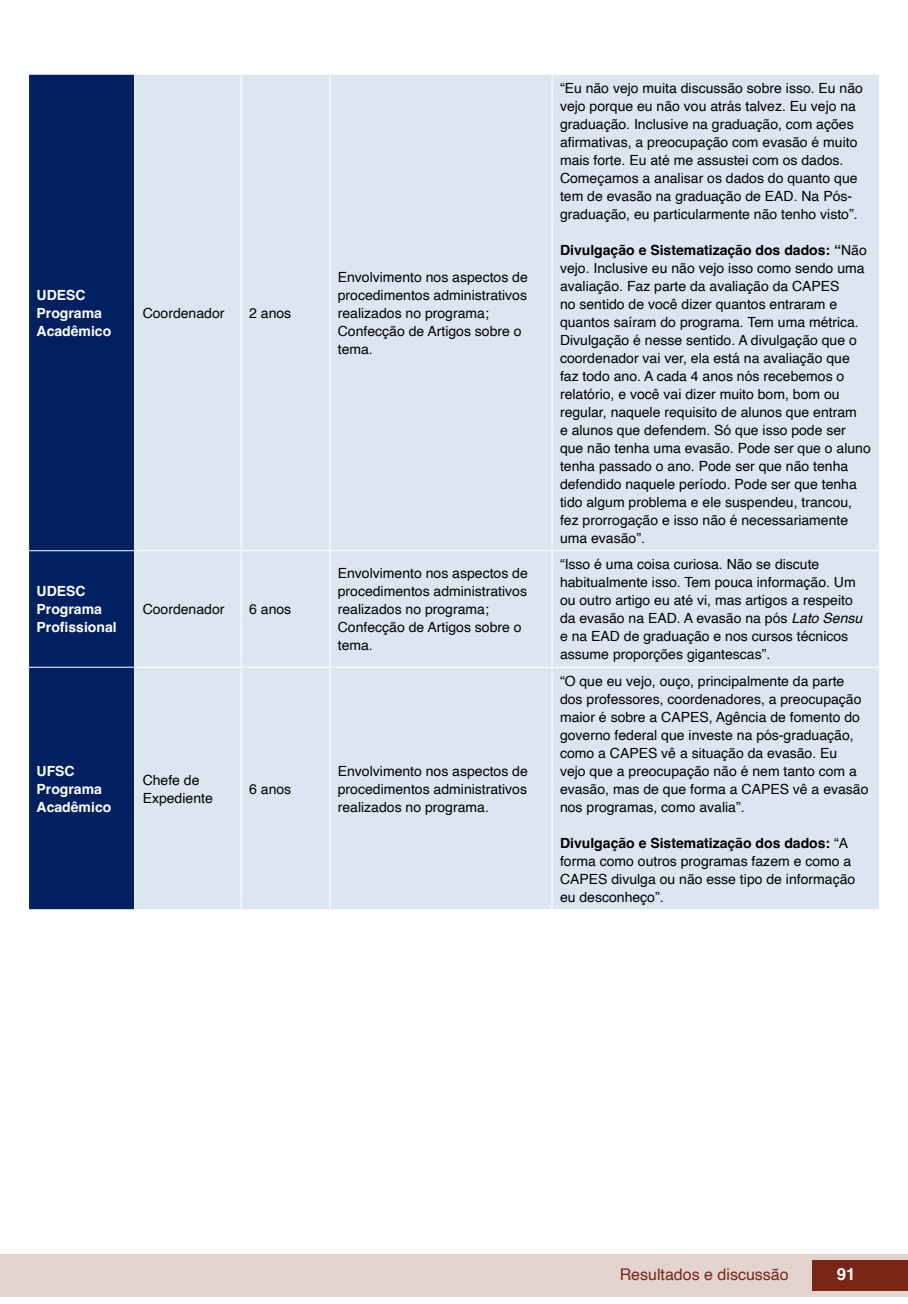
<style>
.page{position:relative;width:908px;height:1304px;background:#fff}
.page>*{position:absolute;margin:0;border:0;box-sizing:border-box;transform-origin:0 0}
.t1{font:700 16.8px "Helvetica";color:#fff}
.t2{font:16px "Helvetica";color:#7a2616}
.tab_txt{font:14px/18px "Helvetica";color:#000}
.tab_txt-2{font:700 14px/18px "Helvetica";color:#fff}
.s1{font-weight:700}
.s2{font-style:italic}
</style>
<div class="page">
<div style="left:0;top:1254px;width:906px;height:43px;background:#e4d4d0"></div>
<div style="left:812px;top:1261px;width:95px;height:30px;background:#7a2616"></div>
<svg style="left:29px;top:75px;width:105px;height:834px;background:#042362"></svg>
<div style="left:135px;top:75px;width:743px;height:834px;background:#dce6f1"></div>
<hr style="left:241px;top:75px;width:1px;height:475px;background:#fff">
<hr style="left:329px;top:75px;width:1px;height:475px;background:#fff">
<hr style="left:551px;top:75px;width:1px;height:475px;background:#fff">
<hr style="left:28px;top:550px;width:107px;height:1px;background:#fff">
<hr style="left:135px;top:550px;width:106px;height:1px;background:#fff">
<hr style="left:241px;top:550px;width:88px;height:1px;background:#fff">
<hr style="left:241px;top:551px;width:1px;height:116px;background:#fff">
<hr style="left:329px;top:550px;width:222px;height:1px;background:#fff">
<hr style="left:329px;top:551px;width:1px;height:116px;background:#fff">
<hr style="left:551px;top:550px;width:328px;height:1px;background:#fff">
<hr style="left:551px;top:551px;width:1px;height:116px;background:#fff">
<hr style="left:28px;top:667px;width:107px;height:1px;background:#fff">
<hr style="left:135px;top:667px;width:106px;height:1px;background:#fff">
<hr style="left:241px;top:667px;width:88px;height:1px;background:#fff">
<hr style="left:241px;top:668px;width:1px;height:241px;background:#fff">
<hr style="left:329px;top:667px;width:222px;height:1px;background:#fff">
<hr style="left:329px;top:668px;width:1px;height:241px;background:#fff">
<hr style="left:551px;top:667px;width:328px;height:1px;background:#fff">
<hr style="left:551px;top:668px;width:1px;height:241px;background:#fff">
<p class="tab_txt-2" style="left:37px;top:287px;width:76px">UDESC<br>Programa<br>Acadêmico</p>
<p class="tab_txt" style="left:143px;top:304px;width:83px">Coordenador</p>
<p class="tab_txt" style="left:249px;top:304px;width:44px">2 anos</p>
<p class="tab_txt-2" style="left:37px;top:584px;width:82px">UDESC<br>Programa<br>Profissional</p>
<p class="tab_txt" style="left:143px;top:601px;width:83px">Coordenador</p>
<p class="tab_txt" style="left:249px;top:601px;width:44px">6 anos</p>
<p class="tab_txt-2" style="left:37px;top:763px;width:76px">UFSC<br>Programa<br>Acadêmico</p>
<p class="tab_txt" style="left:143px;top:771px;width:72px">Chefe de<br>Expediente</p>
<p class="tab_txt" style="left:249px;top:780px;width:44px">6 anos</p>
<p class="tab_txt" style="left:337px;top:268px;width:191px">Envolvimento nos aspectos de procedimentos administrativos realizados no programa;<br>Confecção de Artigos sobre o tema.</p>
<p class="tab_txt" style="left:559px;top:79px;width:304px">“Eu não vejo muita discussão sobre isso. Eu não vejo porque eu não vou atrás talvez. Eu vejo na graduação. Inclusive na graduação, com ações afirmativas, a preocupação com evasão é muito mais forte. Eu até me assustei com os dados.<br>Começamos a analisar os dados do quanto que tem de evasão na graduação de EAD. Na Pós&shy;graduação, eu particularmente não tenho visto”.</p>
<p class="tab_txt" style="left:559px;top:241px;width:312px"><span class="s1">Divulgação e Sistematização dos dados: “</span>Não vejo. Inclusive eu não vejo isso como sendo uma avaliação. Faz parte da avaliação da CAPES<br>no sentido de você dizer quantos entraram e quantos saíram do programa. Tem uma métrica.<br>Divulgação é nesse sentido. A divulgação que o coordenador vai ver, ela está na avaliação que faz todo ano. A cada 4 anos nós recebemos o relatório, e você vai dizer muito bom, bom ou regular, naquele requisito de alunos que entram<br>e alunos que defendem. Só que isso pode ser que não tenha uma evasão. Pode ser que o aluno tenha passado o ano. Pode ser que não tenha defendido naquele período. Pode ser que tenha tido algum problema e ele suspendeu, trancou, fez prorrogação e isso não é necessariamente uma evasão”.</p>
<p class="tab_txt" style="left:337px;top:565px;width:191px">Envolvimento nos aspectos de procedimentos administrativos realizados no programa;<br>Confecção de Artigos sobre o tema.</p>
<p class="tab_txt" style="left:559px;top:556px;width:304px">“Isso é uma coisa curiosa. Não se discute habitualmente isso. Tem pouca informação. Um ou outro artigo eu até vi, mas artigos a respeito da evasão na EAD. A evasão na pós <span class="s2">Lato Sensu </span>e na EAD de graduação e nos cursos técnicos assume proporções gigantescas”.</p>
<p class="tab_txt" style="left:337px;top:762px;width:191px;text-align:justify">Envolvimento nos aspectos de procedimentos administrativos realizados no programa.</p>
<p class="tab_txt" style="left:559px;top:672px;width:310px">“O que eu vejo, ouço, principalmente da parte dos professores, coordenadores, a preocupação maior é sobre a CAPES, Agência de fomento do governo federal que investe na pós-graduação, como a CAPES vê a situação da evasão. Eu<br>vejo que a preocupação não é nem tanto com a evasão, mas de que forma a CAPES vê a evasão nos programas, como avalia”.</p>
<p class="tab_txt" style="left:559px;top:834px;width:296px"><span class="s1">Divulgação e Sistematização dos dados:</span> “A forma como outros programas fazem e como a CAPES divulga ou não esse tipo de informação eu desconheço”.</p>
<p class="t2" style="left:619px;top:1262px;width:170px">Resultados e discussão</p>
<p class="t1" style="left:836px;top:1264px;width:20px">91</p>
</div>
